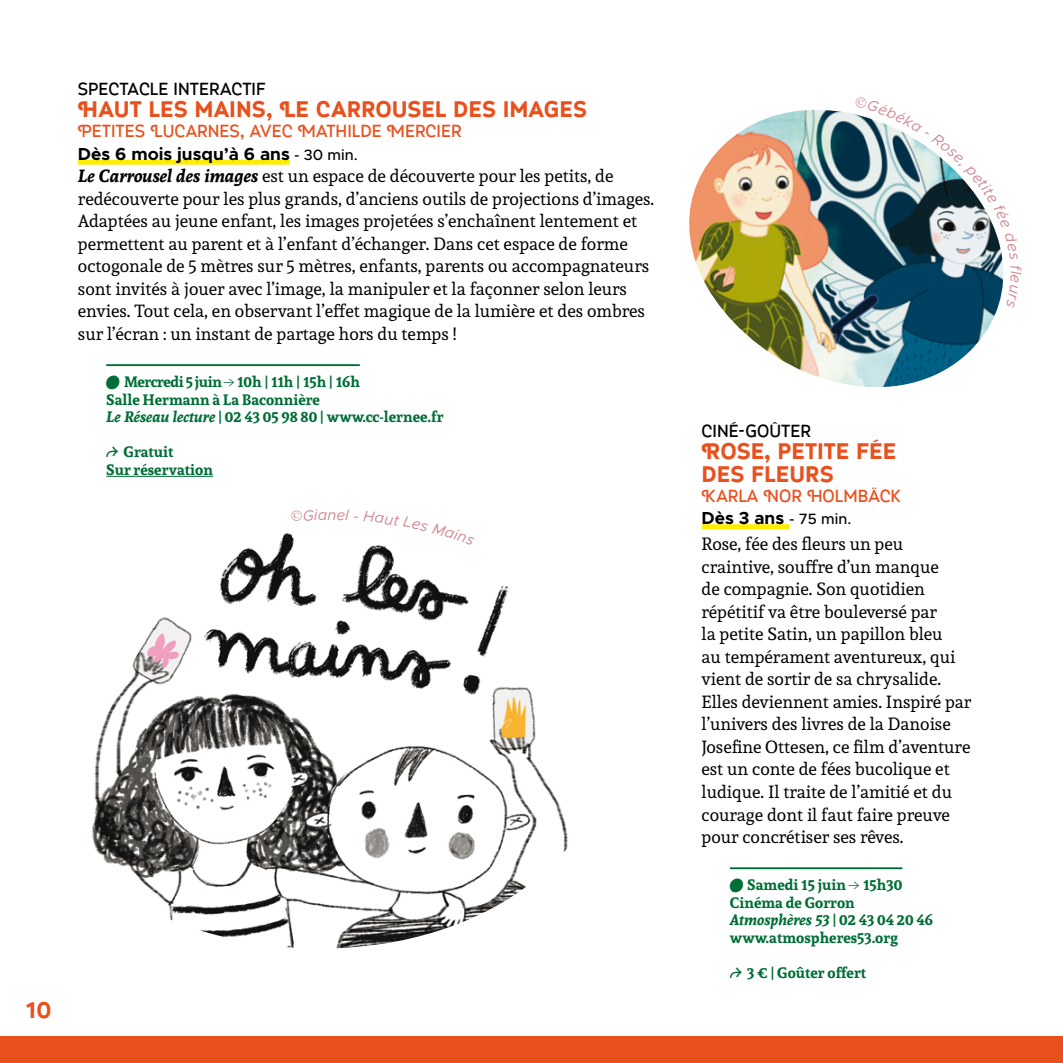
<style>
.page{position:relative;width:1063px;height:1063px;background:#fff}
.page>*{position:absolute;margin:0;border:0;box-sizing:border-box;transform-origin:0 0}
.t1{font:700 22.5px/22.5px "Myra 4 F Caps";color:#e8511e}
.t2{font:17.5px/22.5px "Andada";color:#000}
.t3{font:17.5px "Myra 4 F Caps";color:#e8511e}
.t4{font:700 17.5px "Metropolis";color:#000}
.t5{font:17.5px "Myra 4 F Caps";color:#000}
.t6{font:700 15px/17.5px "Andada";color:#006e36}
.t7{font:italic 15px "Metropolis";color:#d08791}
.s1{font-weight:500;font-size:15px}
.s2{font-weight:700;font-style:italic}
.s3{font-family:"Chaumont Script";font-weight:400}
.s4{font-family:"Chronicle Text G1"}
.s5{font-style:italic}
</style>
<div class="page">
<div style="left:0;top:1036px;width:1063px;height:27px;background:#e8511e"></div>
<img style="left:92px;top:533px;width:476px;height:416px">
<div style="left:78px;top:160px;width:212px;height:5px;background:#ffed00"></div>
<hr style="left:106px;top:364px;width:254px;height:2px;background:#006e36">
<hr style="left:106px;top:476px;width:107px;height:1px;background:#006e36">
<div style="left:702px;top:524px;width:87px;height:5px;background:#ffed00"></div>
<hr style="left:730px;top:867px;width:172px;height:2px;background:#006e36">
<img style="left:689px;top:110px;width:300px;height:277px">
<svg style="left:337px;top:533px;width:156px;height:27px"></svg>
<svg style="left:837px;top:110px;width:167px;height:216px"></svg>
<p class="t5" style="left:78px;top:80px;width:189px">SPECTACLE INTERACTIF</p>
<p class="t1" style="left:78px;top:99px;width:511px">HAUT LES MAINS, LE CARROUSEL DES IMAGES</p>
<p class="t3" style="left:78px;top:122px;width:385px">PETITES LUCARNES, AVEC MATHILDE MERCIER</p>
<p class="t4" style="left:78px;top:143px;width:281px">Dès 6 mois jusqu’à 6 ans <span class="s1">- 30 min.</span></p>
<p class="t2" style="left:78px;top:165px;width:578px"><span class="s2">Le Carrousel des images</span> est un espace de découverte pour les petits, de redécouverte pour les plus grands, d’anciens outils de projections d’images.<br>Adaptées au jeune enfant, les images projetées s’enchaînent lentement et permettent au parent et à l’enfant d’échanger. Dans cet espace de forme octogonale de 5 mètres sur 5 mètres, enfants, parents ou accompagnateurs sont invités à jouer avec l’image, la manipuler et la façonner selon leurs envies. Tout cela, en observant l’effet magique de la lumière et des ombres sur l’écran : un instant de partage hors du temps !</p>
<p class="t6" style="left:106px;top:373px;width:339px"><span class="s3">●</span> Mercredi 5 juin <span class="s4">•</span> 10h | 11h | 15h | 16h<br>Salle Hermann à La Baconnière<br><span class="s5">Le Réseau lecture</span> | 02 43 05 98 80 | www.cc-lernee.fr</p>
<p class="t6" style="left:106px;top:443px;width:108px"><span class="s3">↱</span> Gratuit<br>Sur réservation</p>
<p class="t7" style="left:328px;top:505px;width:11px">n</p>
<p class="t1" style="left:26px;top:999px;width:27px">10</p>
<p class="t5" style="left:702px;top:422px;width:111px">CINÉ-GOÛTER</p>
<p class="t1" style="left:702px;top:441px;width:196px">ROSE, PETITE FÉE<br>DES FLEURS</p>
<p class="t3" style="left:702px;top:487px;width:201px">KARLA NOR HOLMBÄCK</p>
<p class="t4" style="left:702px;top:507px;width:151px">Dès 3 ans <span class="s1">- 75 min.</span></p>
<p class="t2" style="left:702px;top:533px;width:271px">Rose, fée des fleurs un peu craintive, souffre d’un manque<br>de compagnie. Son quotidien répétitif va être bouleversé par<br>la petite Satin, un papillon bleu<br>au tempérament aventureux, qui vient de sortir de sa chrysalide.<br>Elles deviennent amies. Inspiré par l’univers des livres de la Danoise<br>Josefine Ottesen, ce film d’aventure est un conte de fées bucolique et ludique. Il traite de l’amitié et du courage dont il faut faire preuve pour concrétiser ses rêves.</p>
<p class="t6" style="left:730px;top:876px;width:205px"><span class="s3">●</span> Samedi 15 juin <span class="s4">•</span> 15h30<br>Cinéma de Gorron<br><span class="s5">Atmosphères 53</span> | 02 43 04 20 46 www.atmospheres53.org</p>
<p class="t6" style="left:730px;top:963px;width:138px"><span class="s3">↱</span> 3 € | Goûter offert</p>
</div>
